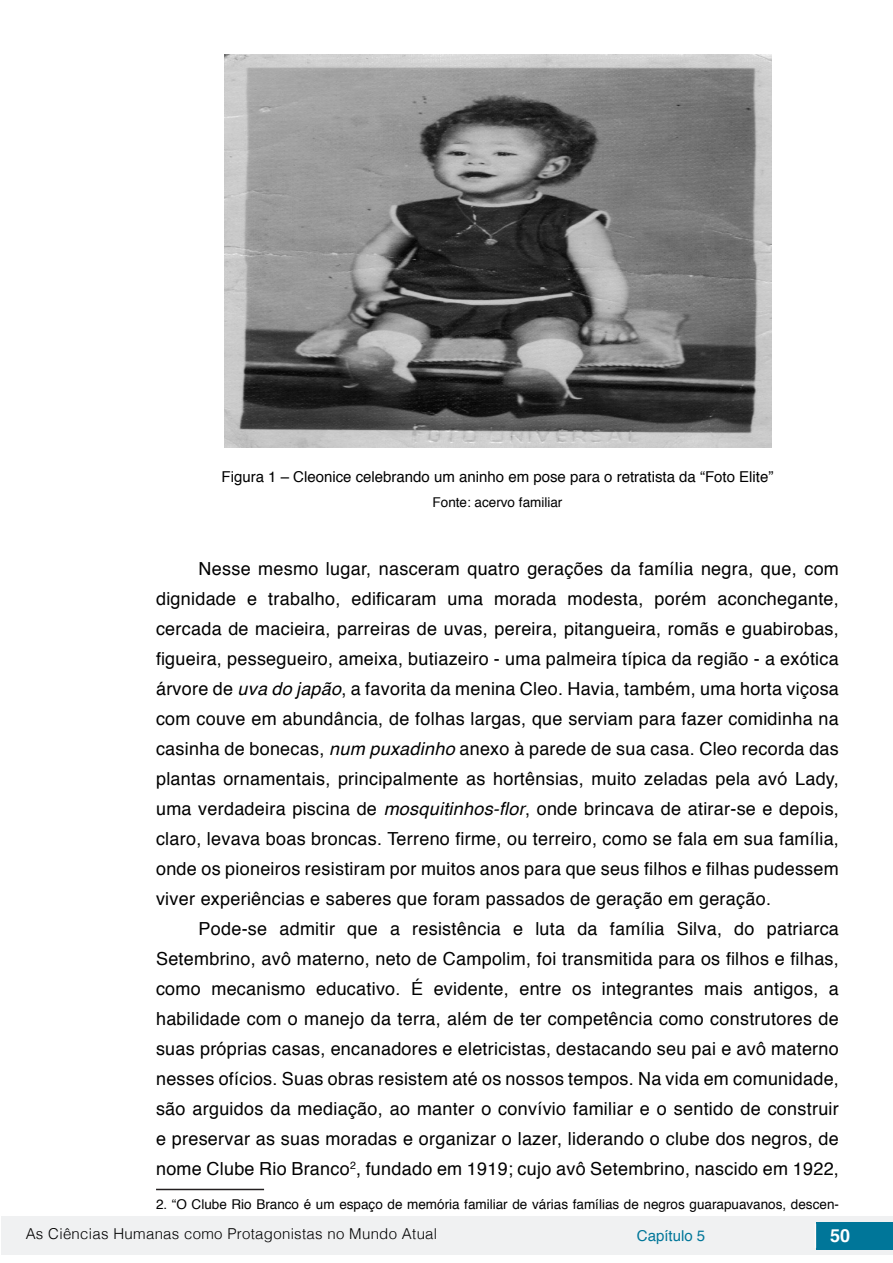
<style>
.page{position:relative;width:893px;height:1263px;background:#fff}
.page>*{position:absolute;margin:0;border:0;box-sizing:border-box;transform-origin:0 0}
.txt{font:18px/30px "Helvetica";letter-spacing:.015em;color:#000;text-align:justify}
.t1{font:700 18px "Helvetica";color:#fff}
.info_tab_gra_imag{font:15px "Helvetica";color:#000}
.t2{font:300 15px "Helvetica";letter-spacing:.02em;color:#000}
.t3{font:15px "Helvetica";color:#007699}
.nota_rdp{font:13.5px "Helvetica";color:#000}
.fonte_tab_gra_imag{font:13.5px "Helvetica";color:#000}
.s1{font-style:italic}
</style>
<div class="page">
<div style="left:1px;top:1216px;width:891px;height:38px;background:#f0f1f2"></div>
<div style="left:816px;top:1222px;width:77px;height:27px;background:#007699"></div>
<svg style="left:815px;top:1224px;width:1px;height:24px"></svg>
<img style="left:224px;top:54px;width:547px;height:393px">
<hr style="left:156px;top:1189px;width:108px;height:1px;background:#231f20">
<p class="info_tab_gra_imag" style="left:221px;top:465px;width:553px">Figura 1 – Cleonice celebrando um aninho em pose para o retratista da “Foto Elite”</p>
<p class="fonte_tab_gra_imag" style="left:433px;top:492px;width:131px">Fonte: acervo familiar</p>
<p class="txt" style="left:156px;top:555px;width:684px;text-indent:43px">Nesse mesmo lugar, nasceram quatro gerações da família negra, que, com dignidade e trabalho, edificaram uma morada modesta, porém aconchegante, cercada de macieira, parreiras de uvas, pereira, pitangueira, romãs e guabirobas, figueira, pessegueiro, ameixa, butiazeiro - uma palmeira típica da região - a exótica árvore de <span class="s1">uva do japão</span>, a favorita da menina Cleo. Havia, também, uma horta viçosa com couve em abundância, de folhas largas, que serviam para fazer comidinha na casinha de bonecas, <span class="s1">num puxadinho</span> anexo à parede de sua casa. Cleo recorda das plantas ornamentais, principalmente as hortênsias, muito zeladas pela avó Lady, uma verdadeira piscina de <span class="s1">mosquitinhos-flor</span>, onde brincava de atirar-se e depois, claro, levava boas broncas. Terreno firme, ou terreiro, como se fala em sua família, onde os pioneiros resistiram por muitos anos para que seus filhos e filhas pudessem viver experiências e saberes que foram passados de geração em geração.</p>
<p class="txt" style="left:156px;top:915px;width:684px;text-indent:43px">Pode-se admitir que a resistência e luta da família Silva, do patriarca Setembrino, avô materno, neto de Campolim, foi transmitida para os filhos e filhas, como mecanismo educativo. É evidente, entre os integrantes mais antigos, a habilidade com o manejo da terra, além de ter competência como construtores de suas próprias casas, encanadores e eletricistas, destacando seu pai e avô materno nesses ofícios. Suas obras resistem até os nossos tempos. Na vida em comunidade, são arguidos da mediação, ao manter o convívio familiar e o sentido de construir e preservar as suas moradas e organizar o lazer, liderando o clube dos negros, de nome Clube Rio Branco<sup>2</sup>, fundado em 1919; cujo avô Setembrino, nascido em 1922,</p>
<p class="nota_rdp" style="left:156px;top:1194px;width:684px">2. “O Clube Rio Branco é um espaço de memória familiar de várias famílias de negros guarapuavanos, descen-</p>
<p class="t2" style="left:26px;top:1221px;width:413px">As Ciências Humanas como Protagonistas no Mundo Atual</p>
<p class="t3" style="left:637px;top:1224px;width:70px">Capítulo 5</p>
<p class="t1" style="left:830px;top:1221px;width:22px">50</p>
</div>
